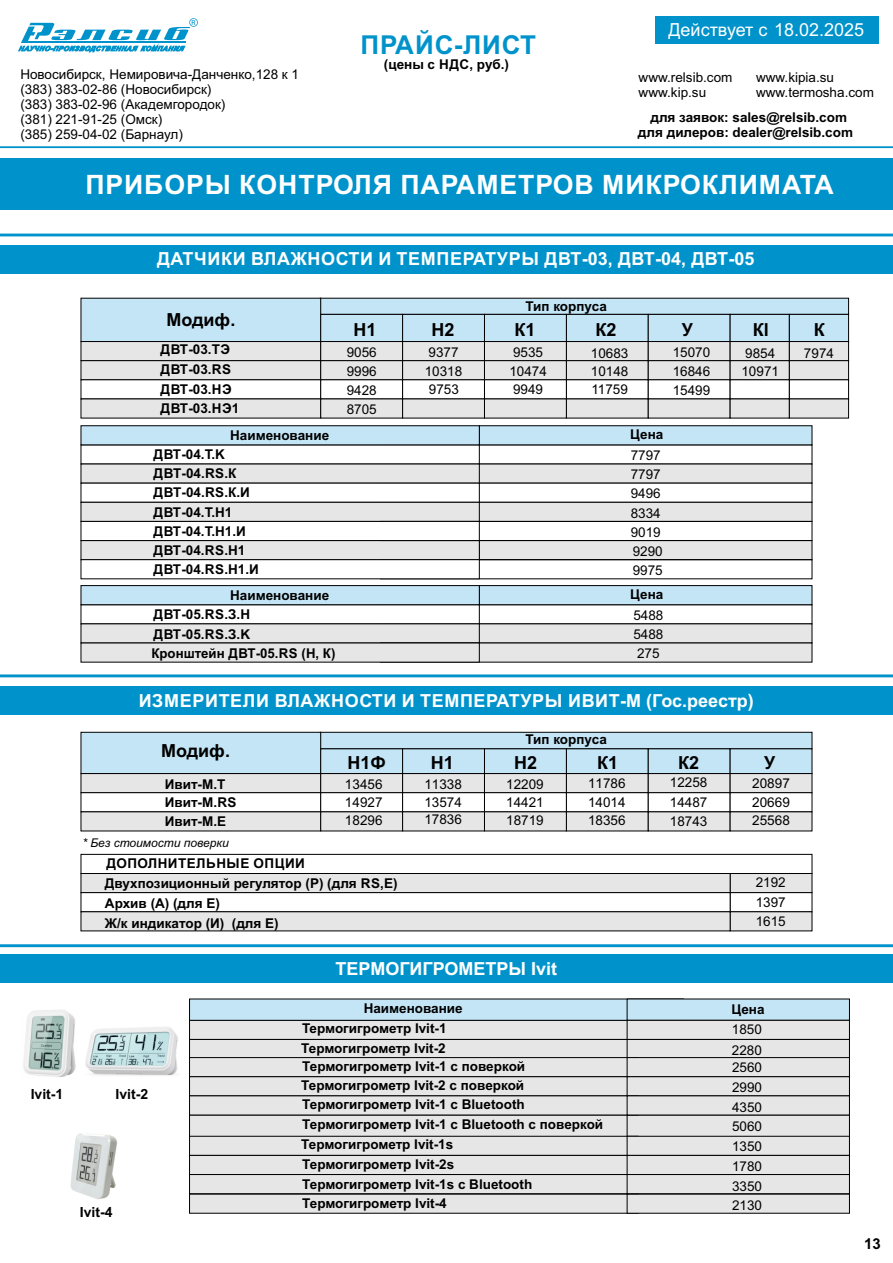
<style>
.page{position:relative;width:893px;height:1263px;background:#fff}
.page>*{position:absolute;margin:0;border:0;box-sizing:border-box;transform-origin:0 0}
.t1{font:700 26.7px "Arial";letter-spacing:.035em;color:#fff}
.t2{font:700 26.1px "Arial";letter-spacing:.035em;color:#0093cb}
.t3{font:700 18px "Arial";letter-spacing:.035em;color:#fff}
.t4{font:700 18px "Arial";color:#000}
.t5{font:18px "Arial";color:#fff}
.t6{font:700 18px "Arial";color:#fff}
.t7{font:700 15px "Arial";color:#000}
.t8{font:700 13.95px "Arial";color:#000}
.t9{font:700 13.5px/19.2px "Arial";color:#000}
.t10{font:13.5px/19px "Arial";color:#000;text-align:justify}
.t11{font:700 13.5px/19.6px "Arial";letter-spacing:.02em;color:#000}
.t12{font:italic 12px "Arial";color:#000}
</style>
<div class="page">
<hr style="left:0;top:146px;width:893px;height:2px;background:#0093cb">
<svg style="left:18px;top:18px;width:180px;height:34px"></svg>
<div style="left:0;top:159px;width:893px;height:51px;background:#0093cb"></div>
<div style="left:0;top:245px;width:893px;height:29px;background:#0093cb"></div>
<hr style="left:0;top:234px;width:893px;height:2px;background:#0093cb">
<div style="left:0;top:686px;width:893px;height:28px;background:#0093cb"></div>
<hr style="left:0;top:674px;width:893px;height:3px;background:#0093cb">
<svg style="left:80px;top:853px;width:733px;height:79px"></svg>
<svg style="left:80px;top:731px;width:733px;height:101px"></svg>
<div style="left:0;top:954px;width:893px;height:29px;background:#0093cb"></div>
<hr style="left:0;top:944px;width:893px;height:3px;background:#0093cb">
<img style="left:23px;top:1010px;width:53px;height:67px">
<img style="left:85px;top:1027px;width:93px;height:49px">
<div style="left:655px;top:16px;width:224px;height:27px;background:#0093cb"></div>
<svg style="left:80px;top:297px;width:769px;height:122px;background:#cdd8de"></svg>
<svg style="left:189px;top:998px;width:661px;height:216px;background:#d3d6d8"></svg>
<svg style="left:80px;top:425px;width:733px;height:238px"></svg>
<img style="left:70px;top:1133px;width:48px;height:66px">
<p class="t10" style="left:20px;top:67px;width:280px;line-height:15.1px;text-align:left">Новосибирск, Немировича-Данченко,128 к 1 (383) 383-02-86 (Новосибирск)<br>(383) 383-02-96 (Академгородок)<br>(381) 221-91-25 (Омск)<br>(385) 259-04-02 (Барнаул)</p>
<h2 class="t2" style="left:361px;top:35px;width:177px">ПРАЙС-ЛИСТ</h2>
<p class="t9" style="left:384px;top:56px;width:127px">(цены с НДС, руб.)</p>
<h3 class="t5" style="left:668px;top:23px;width:197px">Действует с 18.02.2025</h3>
<p class="t10" style="left:639px;top:71px;width:95px;line-height:15.1px">www.relsib.com www.kip.su</p>
<p class="t10" style="left:756px;top:71px;width:119px;line-height:15.1px">www.kipia.su www.termosha.com</p>
<p class="t9" style="left:638px;top:111px;width:217px;line-height:15.1px;text-align:center">для заявок: sales@relsib.com для дилеров: dealer@relsib.com</p>
<h1 class="t1" style="left:85px;top:174px;width:750px">ПРИБОРЫ КОНТРОЛЯ ПАРАМЕТРОВ МИКРОКЛИМАТА</h1>
<h3 class="t3" style="left:157px;top:252px;width:599px">ДАТЧИКИ ВЛАЖНОСТИ И ТЕМПЕРАТУРЫ ДВТ-03, ДВТ-04, ДВТ-05</h3>
<h3 class="t4" style="left:166px;top:313px;width:71px">Модиф.</h3>
<p class="t9" style="left:525px;top:298px;width:83px">Тип корпуса</p>
<h3 class="t4" style="left:353px;top:323px;width:25px">Н1</h3>
<h3 class="t4" style="left:431px;top:323px;width:25px">Н2</h3>
<h3 class="t4" style="left:515px;top:323px;width:22px">К1</h3>
<h3 class="t4" style="left:596px;top:323px;width:22px">К2</h3>
<h3 class="t4" style="left:682px;top:323px;width:13px">У</h3>
<h3 class="t4" style="left:753px;top:323px;width:17px">Кl</h3>
<h3 class="t4" style="left:814px;top:323px;width:12px">К</h3>
<p class="t9" style="left:160px;top:341px;width:81px;line-height:19.6px">ДВТ-03.ТЭ<br>ДВТ-03.RS<br>ДВТ-03.НЭ<br>ДВТ-03.НЭ1</p>
<p class="t10" style="left:804px;top:345px;width:32px">7974</p>
<p class="t10" style="left:425px;top:344px;width:39px;text-align:center">9377<br>10318<br>9753</p>
<p class="t10" style="left:347px;top:344px;width:32px">9056<br>9996<br>9428<br>8705</p>
<p class="t10" style="left:591px;top:345px;width:39px;line-height:18.1px">10683<br>10148<br>11759</p>
<p class="t10" style="left:673px;top:344px;width:39px;line-height:18.6px">15070<br>16846<br>15499</p>
<p class="t10" style="left:741px;top:345px;width:39px;line-height:17.9px">9854<br>10971</p>
<p class="t10" style="left:509px;top:344px;width:39px;line-height:18.6px;text-align:left">9535<br>10474<br>9949</p>
<p class="t9" style="left:230px;top:427px;width:101px">Наименование</p>
<p class="t9" style="left:630px;top:426px;width:35px">Цена</p>
<p class="t9" style="left:154px;top:446px;width:107px">ДВТ-04.T.K<br>ДВТ-04.RS.К<br>ДВТ-04.RS.К.И<br>ДВТ-04.T.H1<br>ДВТ-04.Т.Н1.И<br>ДВТ-04.RS.Н1<br>ДВТ-04.RS.Н1.И</p>
<p class="t10" style="left:631px;top:447px;width:33px;text-align:left">7797<br>7797<br>9496<br>8334<br>9019<br>9290<br>9975</p>
<p class="t9" style="left:230px;top:587px;width:101px">Наименование</p>
<p class="t9" style="left:630px;top:586px;width:35px">Цена</p>
<p class="t11" style="left:154px;top:606px;width:98px">ДВТ-05.RS.З.Н<br>ДВТ-05.RS.З.K</p>
<p class="t9" style="left:151px;top:645px;width:185px">Кронштейн ДВТ-05.RS (Н, К)</p>
<p class="t10" style="left:633px;top:607px;width:32px">5488<br>5488<br>275</p>
<h3 class="t3" style="left:139px;top:694px;width:617px">ИЗМЕРИТЕЛИ ВЛАЖНОСТИ И ТЕМПЕРАТУРЫ ИВИТ-М (Гос.реестр)</h3>
<h3 class="t4" style="left:161px;top:744px;width:71px">Модиф.</h3>
<p class="t9" style="left:525px;top:731px;width:83px">Тип корпуса</p>
<h3 class="t4" style="left:347px;top:756px;width:40px">Н1Ф</h3>
<h3 class="t4" style="left:431px;top:756px;width:25px">Н1</h3>
<h3 class="t4" style="left:514px;top:756px;width:25px">Н2</h3>
<h3 class="t4" style="left:597px;top:756px;width:22px">К1</h3>
<h3 class="t4" style="left:678px;top:756px;width:22px">К2</h3>
<h3 class="t4" style="left:764px;top:756px;width:13px">У</h3>
<p class="t9" style="left:165px;top:776px;width:73px;line-height:18.8px">Ивит-М.Т<br>Ивит-М.RS<br>Ивит-М.E</p>
<p class="t10" style="left:345px;top:777px;width:39px;line-height:17.9px">13456<br>14927<br>18296</p>
<p class="t10" style="left:424px;top:776px;width:39px;line-height:17.9px">11338<br>13574<br>17836</p>
<p class="t10" style="left:506px;top:776px;width:39px;line-height:18px">12209<br>14421<br>18719</p>
<p class="t10" style="left:588px;top:775px;width:39px">11786<br>14014<br>18356</p>
<p class="t10" style="left:670px;top:774px;width:39px;line-height:19.6px">12258<br>14487<br>18743</p>
<p class="t10" style="left:752px;top:775px;width:39px;line-height:18.6px">20897<br>20669<br>25568</p>
<p class="t9" style="left:105px;top:854px;width:294px;line-height:20px">ДОПОЛНИТЕЛЬНЫЕ ОПЦИИ<br>Двухпозиционный регулятор (Р) (для RS,E)<br>Архив (А) (для E)<br>Ж/к индикатор (И) (для E)</p>
<p class="t12" style="left:82px;top:838px;width:148px">* Без стоимости поверки</p>
<p class="t10" style="left:756px;top:874px;width:32px;line-height:19.5px">2192<br>1397<br>1615</p>
<h3 class="t6" style="left:336px;top:962px;width:223px">ТЕРМОГИГРОМЕТРЫ Ivit</h3>
<p class="t9" style="left:364px;top:1000px;width:101px">Наименование</p>
<p class="t9" style="left:731px;top:1001px;width:35px">Цена</p>
<p class="t8" style="left:31px;top:1089px;width:34px">Ivit-1</p>
<p class="t8" style="left:116px;top:1089px;width:34px">Ivit-2</p>
<p class="t8" style="left:80px;top:1207px;width:34px">Ivit-4</p>
<p class="t9" style="left:301px;top:1020px;width:147px">Термогигрометр Ivit-1<br>Термогигрометр Ivit-2</p>
<p class="t10" style="left:732px;top:1020px;width:32px;line-height:20.9px">1850<br>2280</p>
<p class="t9" style="left:301px;top:1057px;width:225px">Термогигрометр Ivit-1 с поверкой<br>Термогигрометр Ivit-2 с поверкой</p>
<p class="t9" style="left:302px;top:1095px;width:302px;line-height:20px">Термогигрометр Ivit-1 c Bluetooth<br>Термогигрометр Ivit-1 c Bluetooth с поверкой</p>
<p class="t9" style="left:301px;top:1136px;width:232px">Термогигрометр Ivit-1s<br>Термогигрометр Ivit-2s<br>Термогигрометр Ivit-1s c Bluetooth</p>
<p class="t9" style="left:302px;top:1195px;width:146px">Термогигрометр Ivit-4</p>
<p class="t10" style="left:732px;top:1059px;width:32px;line-height:19.6px">2560<br>2990<br>4350<br>5060<br>1350<br>1780<br>3350<br>2130</p>
<p class="t7" style="left:864px;top:1238px;width:18px">13</p>
</div>
